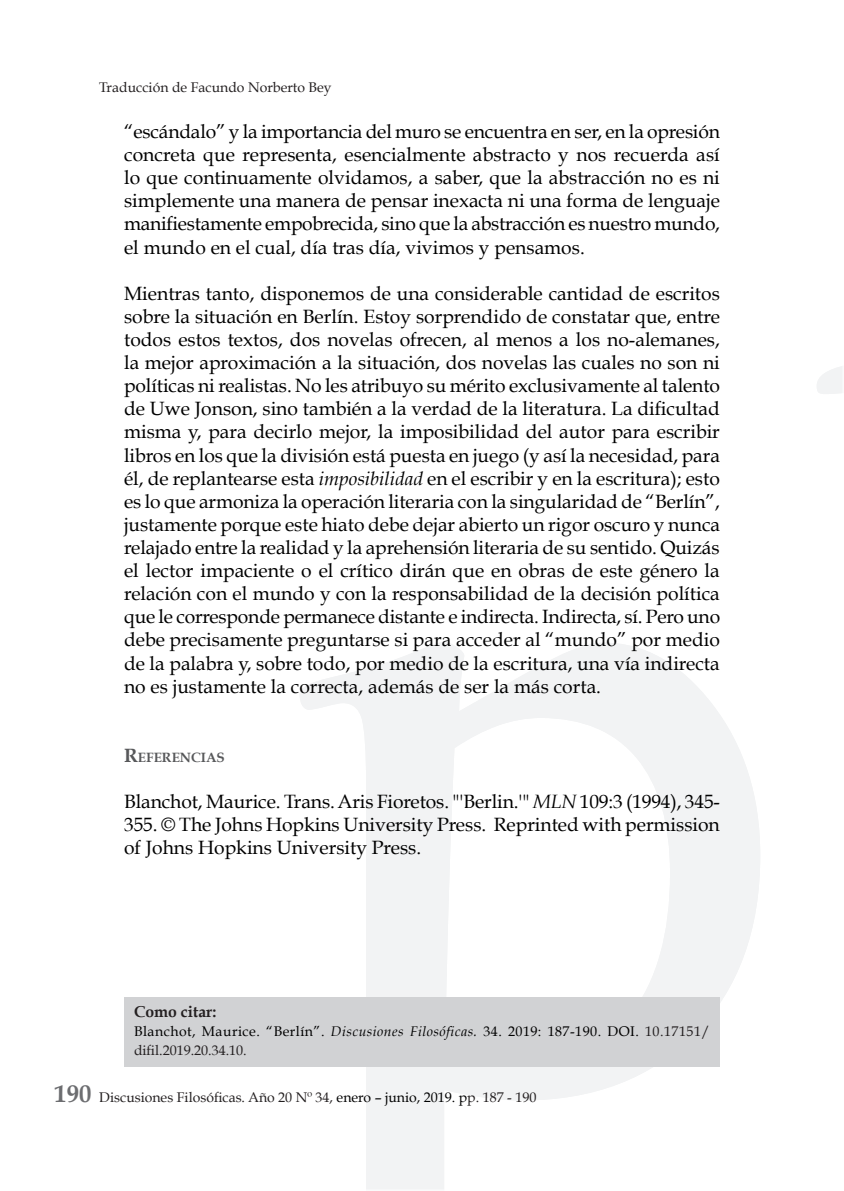
<style>
.page{position:relative;width:844px;height:1191px;background:#fff}
.page>*{position:absolute;margin:0;border:0;box-sizing:border-box;transform-origin:0 0}
.t1{font:700 24.5px "Book Antiqua";color:#6c6d70}
.t2{font:19.25px/23.1px "Book Antiqua";color:#000;text-align:justify}
.t3{font:700 15.75px "Book Antiqua";color:#231f20}
.t4{font:14px/18.9px "Book Antiqua";letter-spacing:.035em;color:#000}
.t5{font:14px "Book Antiqua";color:#231f20}
.t6{font:700 13.47px "Book Antiqua";color:#57585a}
.s1{font-style:italic}
.s2{font-size:19.25px}
.s3{color:#231f20}
.s4{color:#000}
</style>
<div class="page">
<svg style="left:300px;top:367px;width:541px;height:821px"></svg>
<div style="left:124px;top:997px;width:595px;height:70px;background:#d1d2d4"></div>
<p class="t5" style="left:99px;top:79px;width:234px">Traducción de Facundo Norberto Bey</p>
<p class="t2" style="left:124px;top:120px;width:597px">“escándalo” y la importancia del muro se encuentra en ser, en la opresión concreta que representa, esencialmente abstracto y nos recuerda así lo que continuamente olvidamos, a saber, que la abstracción no es ni simplemente una manera de pensar inexacta ni una forma de lenguaje manifiestamente empobrecida, sino que la abstracción es nuestro mundo, el mundo en el cual, día tras día, vivimos y pensamos.</p>
<p class="t2" style="left:124px;top:282px;width:597px">Mientras tanto, disponemos de una considerable cantidad de escritos sobre la situación en Berlín. Estoy sorprendido de constatar que, entre todos estos textos, dos novelas ofrecen, al menos a los no-alemanes, la mejor aproximación a la situación, dos novelas las cuales no son ni políticas ni realistas. No les atribuyo su mérito exclusivamente al talento de Uwe Jonson, sino también a la verdad de la literatura. La dificultad misma y, para decirlo mejor, la imposibilidad del autor para escribir libros en los que la división está puesta en juego (y así la necesidad, para él, de replantearse esta <span class="s1">imposibilidad</span> en el escribir y en la escritura); esto es lo que armoniza la operación literaria con la singularidad de “Berlín”, justamente porque este hiato debe dejar abierto un rigor oscuro y nunca relajado entre la realidad y la aprehensión literaria de su sentido. Quizás el lector impaciente o el crítico dirán que en obras de este género la relación con el mundo y con la responsabilidad de la decisión política que le corresponde permanece distante e indirecta. Indirecta, sí. Pero uno debe precisamente preguntarse si para acceder al “mundo” por medio de la palabra y, sobre todo, por medio de la escritura, una vía indirecta no es justamente la correcta, además de ser la más corta.</p>
<p class="t6" style="left:124px;top:749px;width:102px"><span class="s2">R</span>EFERENCIAS</p>
<p class="t2" style="left:124px;top:790px;width:597px">Blanchot, Maurice. Trans. Aris Fioretos. "'Berlin.'" <span class="s1">MLN</span> 109:3 (1994), 345- 355. © The Johns Hopkins University Press. Reprinted with permission of Johns Hopkins University Press.</p>
<p class="t1" style="left:55px;top:1079px;width:38px">190</p>
<p class="t3" style="left:134px;top:1002px;width:84px">Como citar:</p>
<p class="t4" style="left:134px;top:1022px;width:577px">Blanchot, Maurice. “Berlín”. <span class="s1">Discusiones Filosóficas.</span> 34. 2019: 187-190. DOI. <span class="s3">10.17151/ difil.2019.20.34.10.</span></p>
<p class="t5" style="left:99px;top:1088px;width:438px">Discusiones Filosóficas. Año 20 Nº 34, <span class="s4">enero – junio, 2019. p</span>p. 187 - 190</p>
</div>
